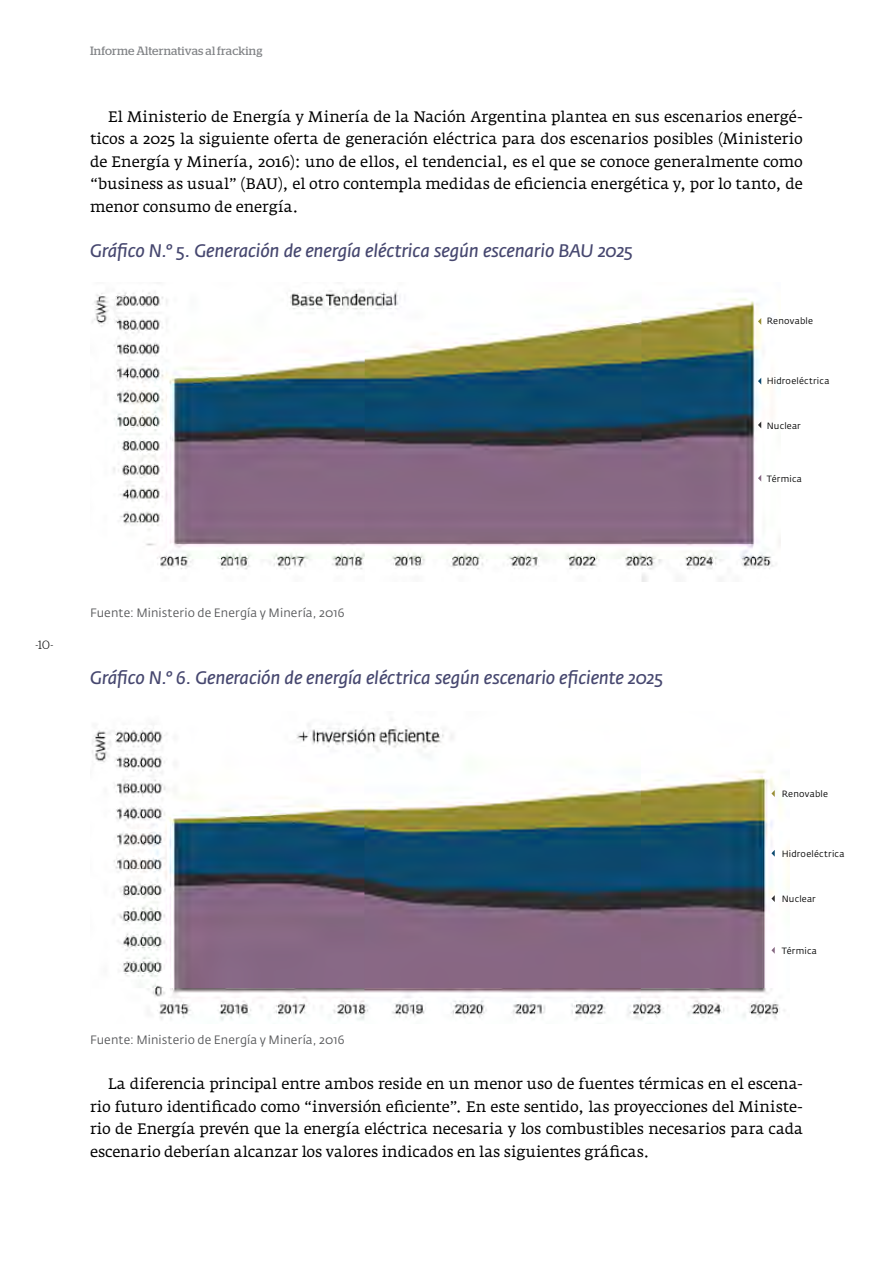
<style>
.page{position:relative;width:893px;height:1263px;background:#fff}
.page>*{position:absolute;margin:0;border:0;box-sizing:border-box;transform-origin:0 0}
.t1{font:italic 18px "Fedra Sans Pro";letter-spacing:-.01em;color:#46476f}
.t2{font:15px/22.5px "Fedra Serif A Pro";letter-spacing:-.005em;color:#000;text-align:justify}
.t3{font:12px "Fedra Sans Pro";letter-spacing:.01em;color:#58595b}
.t4{font:12px "Stag";letter-spacing:.015em;color:#808285}
.t5{font:300 12px "Stag";color:#000}
.t6{font:9px "Fedra Sans Pro";letter-spacing:.025em;color:#000}
</style>
<div class="page">
<img style="left:92px;top:289px;width:688px;height:293px">
<img style="left:92px;top:719px;width:697px;height:302px">
<svg style="left:758px;top:318px;width:3px;height:7px"></svg>
<svg style="left:758px;top:378px;width:3px;height:6px"></svg>
<svg style="left:758px;top:421px;width:3px;height:7px"></svg>
<svg style="left:758px;top:475px;width:3px;height:7px"></svg>
<svg style="left:771px;top:790px;width:4px;height:7px"></svg>
<svg style="left:771px;top:850px;width:4px;height:7px"></svg>
<svg style="left:771px;top:895px;width:4px;height:7px"></svg>
<svg style="left:771px;top:947px;width:4px;height:7px"></svg>
<p class="t4" style="left:90px;top:43px;width:174px">Informe Alternativas al fracking</p>
<p class="t2" style="left:90px;top:105px;width:714px;text-indent:18px">El Ministerio de Energía y Minería de la Nación Argentina plantea en sus escenarios energé&shy;ticos a 2025 la siguiente oferta de generación eléctrica para dos escenarios posibles (Ministerio de Energía y Minería, 2016): uno de ellos, el tendencial, es el que se conoce generalmente como “business as usual” (BAU), el otro contempla medidas de eficiencia energética y, por lo tanto, de menor consumo de energía.</p>
<p class="t1" style="left:90px;top:239px;width:544px">Gráfico N.° 5. Generación de energía eléctrica según escenario BAU 2025</p>
<p class="t6" style="left:767px;top:315px;width:48px">Renovable</p>
<p class="t6" style="left:767px;top:375px;width:64px">Hidroeléctrica</p>
<p class="t6" style="left:767px;top:420px;width:36px">Nuclear</p>
<p class="t6" style="left:767px;top:473px;width:37px">Térmica</p>
<p class="t5" style="left:35px;top:637px;width:19px">-10-</p>
<p class="t3" style="left:90px;top:605px;width:256px">Fuente: Ministerio de Energía y Minería, 2016</p>
<p class="t1" style="left:90px;top:666px;width:574px">Gráfico N.° 6. Generación de energía eléctrica según escenario eficiente 2025</p>
<p class="t6" style="left:782px;top:788px;width:48px">Renovable</p>
<p class="t6" style="left:782px;top:848px;width:64px">Hidroeléctrica</p>
<p class="t6" style="left:782px;top:893px;width:36px">Nuclear</p>
<p class="t6" style="left:782px;top:945px;width:37px">Térmica</p>
<p class="t3" style="left:90px;top:1032px;width:256px">Fuente: Ministerio de Energía y Minería, 2016</p>
<p class="t2" style="left:90px;top:1073px;width:714px;text-indent:18px">La diferencia principal entre ambos reside en un menor uso de fuentes térmicas en el escena&shy;rio futuro identificado como “inversión eficiente”. En este sentido, las proyecciones del Ministe&shy;rio de Energía prevén que la energía eléctrica necesaria y los combustibles necesarios para cada escenario deberían alcanzar los valores indicados en las siguientes gráficas.</p>
</div>
